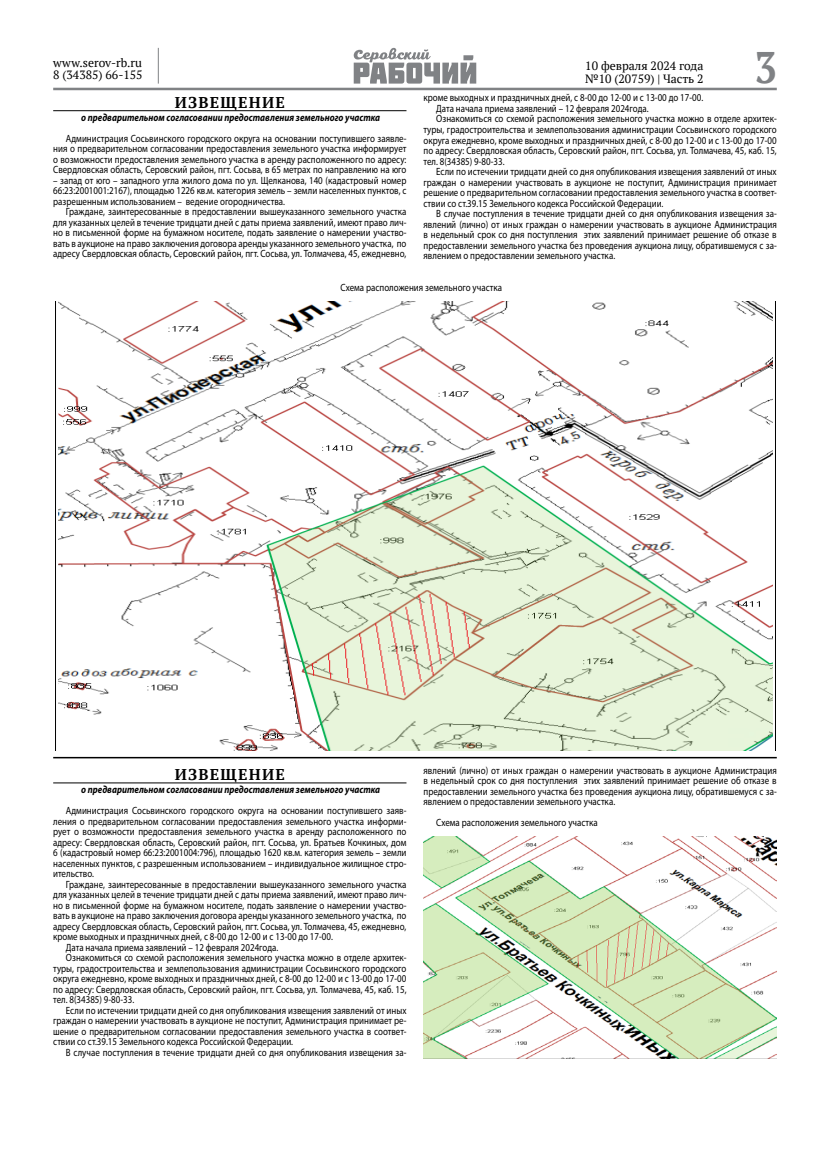
<style>
.page{position:relative;width:830px;height:1170px;background:#fff}
.page>*{position:absolute;margin:0;border:0;box-sizing:border-box;transform-origin:0 0}
.t1{font:700 44.1px "PT Serif";color:#808285;scale:.9 1}
.t2{font:700 15.6px "PT Serif";letter-spacing:.08em;color:#000}
.t3{font:12px/12.6px "PT Serif";color:#000}
.t4{font:10.5px/10.5px "Myriad Pro";color:#000;text-align:justify;scale:.85 1}
.t5{font:italic 700 10.5px "Myriad Pro";color:#000;scale:.85 1}
</style>
<div class="page">
<hr style="left:53px;top:88px;width:723px;height:2px;background:#808285">
<svg style="left:353px;top:48px;width:123px;height:36px"></svg>
<hr style="left:158px;top:48px;width:1px;height:36px;background:#808285">
<hr style="left:53px;top:110px;width:353px;height:1px;background:#000">
<hr style="left:53px;top:782px;width:353px;height:1px;background:#000">
<img style="left:55px;top:301px;width:721px;height:449px">
<hr style="left:53px;top:756px;width:723px;height:2px;background:#000">
<img style="left:423px;top:836px;width:353px;height:222px">
<p class="t3" style="left:53px;top:56px;width:91px">www.serov-rb.ru<br>8 (34385) 66-155</p>
<h1 class="t1" style="left:754px;top:37px;width:26px">3</h1>
<h2 class="t2" style="left:175px;top:92px;width:112px">ИЗВЕЩЕНИЕ</h2>
<p class="t5" style="left:81px;top:110px;width:353px">о предварительном согласовании предоставления земельного участка</p>
<p class="t4" style="left:53px;top:133px;width:417px;text-indent:13px">Администрация Сосьвинского городского округа на основании поступившего заявле&shy;ния о предварительном согласовании предоставления земельного участка информирует о возможности предоставления земельного участка в аренду расположенного по адресу:<br>Свердловская область, Серовский район, пгт. Сосьва, в 65 метрах по направлению на юго</p>
<p class="t4" style="left:53px;top:175px;width:417px">– запад от юго – западного угла жилого дома по ул. Щелканова, 140 (кадастровый номер 66:23:2001001:2167), площадью 1226 кв.м. категория земель – земли населенных пунктов, с разрешенным использованием – ведение огородничества.</p>
<p class="t4" style="left:53px;top:206px;width:417px;text-indent:13px">Граждане, заинтересованные в предоставлении вышеуказанного земельного участка для указанных целей в течение тридцати дней с даты приема заявлений, имеют право лич&shy;но в письменной форме на бумажном носителе, подать заявление о намерении участво&shy;вать в аукционе на право заключения договора аренды указанного земельного участка, по адресу Свердловская область, Серовский район, пгт. Сосьва, ул. Толмачева, 45, ежедневно,</p>
<p class="t3" style="left:585px;top:59px;width:120px">10 февраля 2024 года №10 (20759) | Часть 2</p>
<p class="t4" style="left:423px;top:92px;width:330px">кроме выходных и праздничных дней, с 8-00 до 12-00 и с 13-00 до 17-00.</p>
<p class="t4" style="left:436px;top:103px;width:251px">Дата начала приема заявлений – 12 февраля 2024года.</p>
<p class="t4" style="left:436px;top:113px;width:402px">Ознакомиться со схемой расположения земельного участка можно в отделе архитек-</p>
<p class="t4" style="left:423px;top:124px;width:417px">туры, градостроительства и землепользования администрации Сосьвинского городского</p>
<p class="t4" style="left:423px;top:134px;width:417px">округа ежедневно, кроме выходных и праздничных дней, с 8-00 до 12-00 и с 13-00 до 17-00</p>
<p class="t4" style="left:423px;top:145px;width:417px">по адресу: Свердловская область, Серовский район, пгт. Сосьва, ул. Толмачева, 45, каб. 15,</p>
<p class="t4" style="left:423px;top:155px;width:97px">тел. 8(34385) 9-80-33.</p>
<p class="t4" style="left:436px;top:166px;width:402px">Если по истечении тридцати дней со дня опубликования извещения заявлений от иных</p>
<p class="t4" style="left:423px;top:176px;width:417px">граждан о намерении участвовать в аукционе не поступит, Администрация принимает</p>
<p class="t4" style="left:423px;top:187px;width:417px">решение о предварительном согласовании предоставления земельного участка в соответ-</p>
<p class="t4" style="left:423px;top:197px;width:284px">ствии со ст.39.15 Земельного кодекса Российской Федерации.</p>
<p class="t4" style="left:436px;top:208px;width:402px">В случае поступления в течение тридцати дней со дня опубликования извещения за-</p>
<p class="t4" style="left:423px;top:218px;width:417px">явлений (лично) от иных граждан о намерении участвовать в аукционе Администрация</p>
<p class="t4" style="left:423px;top:229px;width:417px">в недельный срок со дня поступления этих заявлений принимает решение об отказе в</p>
<p class="t4" style="left:423px;top:239px;width:417px">предоставлении земельного участка без проведения аукциона лицу, обратившемуся с за-</p>
<p class="t4" style="left:423px;top:250px;width:227px">явлением о предоставлении земельного участка.</p>
<p class="t4" style="left:340px;top:282px;width:191px">Схема расположения земельного участка</p>
<h2 class="t2" style="left:175px;top:763px;width:112px">ИЗВЕЩЕНИЕ</h2>
<p class="t5" style="left:81px;top:782px;width:353px">о предварительном согласовании предоставления земельного участка</p>
<p class="t4" style="left:53px;top:805px;width:417px;text-indent:13px">Администрация Сосьвинского городского округа на основании поступившего заяв&shy;ления о предварительном согласовании предоставления земельного участка информи&shy;рует о возможности предоставления земельного участка в аренду расположенного по адресу: Свердловская область, Серовский район, пгт. Сосьва, ул. Братьев Кочкиных, дом 6 (кадастровый номер 66:23:2001004:796), площадью 1620 кв.м. категория земель – земли населенных пунктов, с разрешенным использованием – индивидуальное жилищное стро&shy;ительство.</p>
<p class="t4" style="left:66px;top:878px;width:402px">Граждане, заинтересованные в предоставлении вышеуказанного земельного участка</p>
<p class="t4" style="left:53px;top:889px;width:417px">для указанных целей в течение тридцати дней с даты приема заявлений, имеют право лич-</p>
<p class="t4" style="left:53px;top:899px;width:417px">но в письменной форме на бумажном носителе, подать заявление о намерении участво-</p>
<p class="t4" style="left:53px;top:910px;width:417px">вать в аукционе на право заключения договора аренды указанного земельного участка, по</p>
<p class="t4" style="left:53px;top:920px;width:417px">адресу Свердловская область, Серовский район, пгт. Сосьва, ул. Толмачева, 45, ежедневно,</p>
<p class="t4" style="left:53px;top:931px;width:330px">кроме выходных и праздничных дней, с 8-00 до 12-00 и с 13-00 до 17-00.</p>
<p class="t4" style="left:66px;top:941px;width:251px">Дата начала приема заявлений – 12 февраля 2024года.</p>
<p class="t4" style="left:66px;top:952px;width:402px">Ознакомиться со схемой расположения земельного участка можно в отделе архитек-</p>
<p class="t4" style="left:53px;top:962px;width:417px">туры, градостроительства и землепользования администрации Сосьвинского городского</p>
<p class="t4" style="left:53px;top:973px;width:417px">округа ежедневно, кроме выходных и праздничных дней, с 8-00 до 12-00 и с 13-00 до 17-00</p>
<p class="t4" style="left:53px;top:983px;width:417px">по адресу: Свердловская область, Серовский район, пгт. Сосьва, ул. Толмачева, 45, каб. 15,</p>
<p class="t4" style="left:53px;top:994px;width:97px">тел. 8(34385) 9-80-33.</p>
<p class="t4" style="left:66px;top:1004px;width:402px">Если по истечении тридцати дней со дня опубликования извещения заявлений от иных</p>
<p class="t4" style="left:53px;top:1015px;width:417px">граждан о намерении участвовать в аукционе не поступит, Администрация принимает ре-</p>
<p class="t4" style="left:53px;top:1025px;width:417px">шение о предварительном согласовании предоставления земельного участка в соответ-</p>
<p class="t4" style="left:53px;top:1036px;width:284px">ствии со ст.39.15 Земельного кодекса Российской Федерации.</p>
<p class="t4" style="left:66px;top:1046px;width:402px">В случае поступления в течение тридцати дней со дня опубликования извещения за-</p>
<p class="t4" style="left:423px;top:764px;width:417px">явлений (лично) от иных граждан о намерении участвовать в аукционе Администрация в недельный срок со дня поступления этих заявлений принимает решение об отказе в предоставлении земельного участка без проведения аукциона лицу, обратившемуся с за&shy;явлением о предоставлении земельного участка.</p>
<p class="t4" style="left:436px;top:817px;width:191px">Схема расположения земельного участка</p>
</div>
